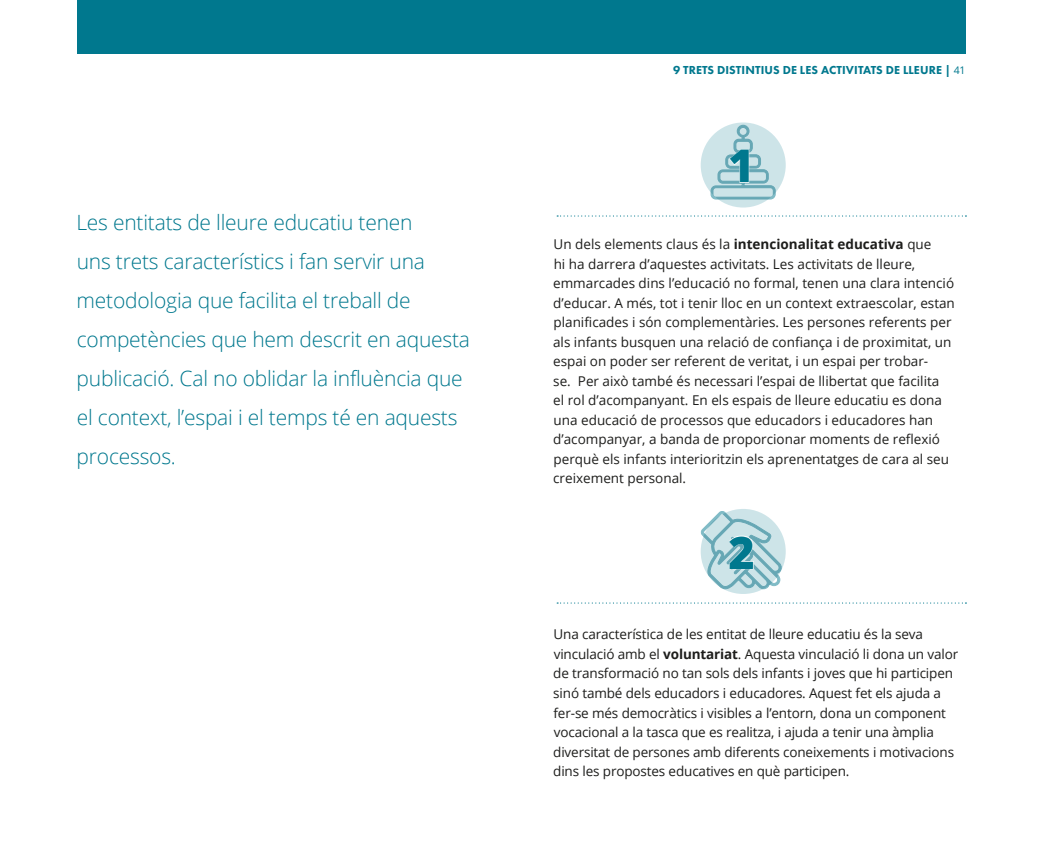
<style>
.page{position:relative;width:1042px;height:851px;background:#fff}
.page>*{position:absolute;margin:0;border:0;box-sizing:border-box;transform-origin:0 0}
.Text_Base{font:800 45px "Open Sans";color:#00788e}
.Text_Base-2{font:300 21px/39px "Open Sans";letter-spacing:-.01em;color:#00788e}
.Text_Base_-_Enumerat{font:13.5px/19.5px "Open Sans";color:#1d1d1b}
.t1{font:800 12px "Futura PT";letter-spacing:.01em;color:#00788e}
.s1{font-family:"Open Sans";font-weight:400;font-size:10.5px}
.s2{font-weight:700}
</style>
<div class="page">
<div style="left:77px;top:0;width:888px;height:54px;background:#00788e"></div>
<svg style="left:557px;top:215px;width:409px;height:1px"></svg>
<div style="left:701px;top:122px;width:85px;height:85px;background:#cde4e8;border-radius:50%"></div>
<svg style="left:710px;top:124px;width:66px;height:76px"></svg>
<svg style="left:557px;top:602px;width:409px;height:1px"></svg>
<svg style="left:701px;top:509px;width:85px;height:85px"></svg>
<svg style="left:700px;top:510px;width:83px;height:79px"></svg>
<p class="Text_Base-2" style="left:76px;top:202px;width:395px">Les entitats de lleure educatiu tenen<br>uns trets característics i fan servir una metodologia que facilita el treball de competències que hem descrit en aquesta publicació. Cal no oblidar la influència que el context, l’espai i el temps té en aquests processos.</p>
<p class="t1" style="left:673px;top:62px;width:18px">9 TRETS</p>
<p class="t1" style="left:717px;top:62px;width:7px">DISTINTI</p>
<p class="t1" style="left:764px;top:62px;width:64px">US DE LES ACTI</p>
<p class="t1" style="left:846px;top:62px;width:15px">VITATS</p>
<p class="t1" style="left:885px;top:62px;width:81px">DE LLEURE | <span class="s1">41</span></p>
<p class="Text_Base" style="left:728px;top:132px;width:28px">1</p>
<p class="Text_Base_-_Enumerat" style="left:553px;top:234px;width:403px">Un dels elements claus és la <span class="s2">intencionalitat educativa</span> que<br>hi ha darrera d’aquestes activitats. Les activitats de lleure, emmarcades dins l’educació no formal, tenen una clara intenció d’educar. A més, tot i tenir lloc en un context extraescolar, estan planificades i són complementàries. Les persones referents per als infants busquen una relació de confiança i de proximitat, un espai on poder ser referent de veritat, i un espai per trobar-<br>se. Per això també és necessari l’espai de llibertat que facilita<br>el rol d’acompanyant. En els espais de lleure educatiu es dona una educació de processos que educadors i educadores han d’acompanyar, a banda de proporcionar moments de reflexió perquè els infants interioritzin els aprenentatges de cara al seu creixement personal.</p>
<p class="Text_Base" style="left:728px;top:518px;width:28px">2</p>
<p class="Text_Base_-_Enumerat" style="left:553px;top:624px;width:406px">Una característica de les entitat de lleure educatiu és la seva vinculació amb el <span class="s2">voluntariat</span>. Aquesta vinculació li dona un valor de transformació no tan sols dels infants i joves que hi participen sinó també dels educadors i educadores. Aquest fet els ajuda a fer-se més democràtics i visibles a l’entorn, dona un component vocacional a la tasca que es realitza, i ajuda a tenir una àmplia diversitat de persones amb diferents coneixements i motivacions dins les propostes educatives en què participen.</p>
</div>
